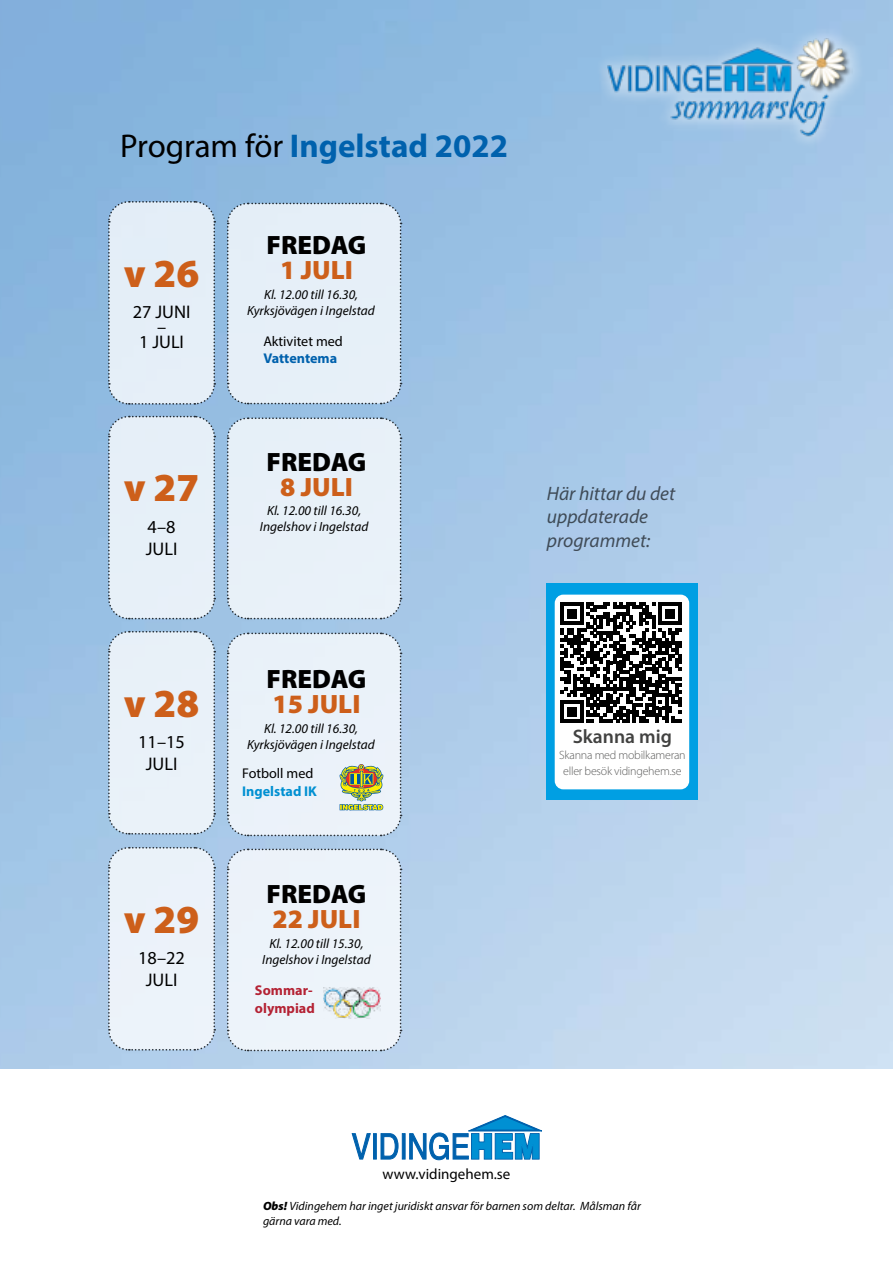
<style>
.page{position:relative;width:893px;height:1263px;background:#fff}
.page>*{position:absolute;margin:0;border:0;box-sizing:border-box;transform-origin:0 0}
.t1{font:900 39.9px "Myriad Pro";color:#cd5f1a}
.t2{font:700 33px "Myriad Pro";color:#0061ad}
.t3{font:900 26.55px "Myriad Pro";color:#000}
.t4{font:900 26.55px "Myriad Pro";color:#cd5f1a}
.t5{font:italic 19.5px/23.4px "Myriad Pro";color:#000}
.t6{font:600 19.5px "Myriad Pro";color:#424241}
.t7{font:18.3px/21.9px "Myriad Pro";color:#000;text-align:center}
.t8{font:15px "Myriad Pro";color:#000}
.t9{font:14.1px "Myriad Pro";color:#000}
.t10{font:700 14.1px/18px "Myriad Pro";color:#b42234}
.t11{font:700 14.1px "Myriad Pro";color:#0090d2}
.t12{font:700 14.1px "Myriad Pro";letter-spacing:-.005em;color:#0061ad}
.t13{font:italic 13.35px/15.9px "Myriad Pro";color:#000;text-align:center}
.t14{font:italic 12px/14.4px "Myriad Pro";color:#000}
.t15{font:300 12px/15.9px "Myriad Pro";letter-spacing:-.02em;color:#5c5c5b;text-align:center}
.s1{font-weight:400;color:#000}
.s2{font-weight:900}
</style>
<div class="page">
<img style="left:0;top:0;width:893px;height:1069px">
<svg style="left:107px;top:200px;width:109px;height:206px;background:#dce8f3"></svg>
<svg style="left:226px;top:202px;width:176px;height:203px;background:#dfeaf5"></svg>
<svg style="left:107px;top:415px;width:109px;height:205px;background:#dfe9f3"></svg>
<svg style="left:107px;top:630px;width:109px;height:205px;background:#e1ebf4"></svg>
<svg style="left:107px;top:846px;width:109px;height:205px;background:#e4edf5"></svg>
<svg style="left:226px;top:416px;width:176px;height:204px;background:#e1ecf5"></svg>
<svg style="left:226px;top:848px;width:176px;height:204px;background:#e7eff7"></svg>
<svg style="left:226px;top:632px;width:176px;height:205px;background:#e2eaef"></svg>
<div style="left:593px;top:23px;width:273px;height:127px;background:#99c1e4"></div>
<img style="left:608px;top:38px;width:244px;height:101px">
<svg style="left:352px;top:1133px;width:18px;height:26px"></svg>
<hr style="left:373px;top:1133px;width:3px;height:26px;background:#0061ad">
<div style="left:402px;top:1133px;width:3px;height:26px;background:#0061ad;border:1px solid #0061ad"></div>
<svg style="left:410px;top:1115px;width:132px;height:45px"></svg>
<svg style="left:381px;top:1133px;width:17px;height:26px"></svg>
<div style="left:546px;top:583px;width:151px;height:217px;background:#009fe3"></div>
<div style="left:555px;top:595px;width:134px;height:194px;background:#fff;border-radius:9px"></div>
<svg style="left:561px;top:602px;width:120px;height:121px"></svg>
<img style="left:323px;top:987px;width:58px;height:32px">
<h2 class="t2" style="left:120px;top:124px;width:389px"><span class="s1">Program för</span> Ingelstad 2022</h2>
<h1 class="t1" style="left:124px;top:246px;width:77px">v 26</h1>
<h3 class="t7" style="left:133px;top:304px;width:59px;line-height:15px">27 JUNI –<br>1 JULI</h3>
<h1 class="t1" style="left:124px;top:461px;width:77px">v 27</h1>
<h3 class="t7" style="left:146px;top:515px;width:33px;text-align:left">4–8<br>JULI</h3>
<h3 class="t3" style="left:267px;top:227px;width:101px">FREDAG</h3>
<h3 class="t4" style="left:280px;top:252px;width:74px">1 JULI</h3>
<p class="t13" style="left:247px;top:286px;width:129px">Kl. 12.00 till 16.30,<br>Kyrksjövägen i Ingelstad</p>
<p class="t9" style="left:263px;top:333px;width:81px">Aktivitet med</p>
<p class="t12" style="left:263px;top:349px;width:75px">Vattentema</p>
<h3 class="t3" style="left:267px;top:444px;width:101px">FREDAG</h3>
<h3 class="t4" style="left:280px;top:469px;width:74px">8 JULI</h3>
<p class="t13" style="left:260px;top:502px;width:110px">Kl. 12.00 till 16.30,<br>Ingelshov i Ingelstad</p>
<h1 class="t1" style="left:124px;top:676px;width:77px">v 28</h1>
<h3 class="t7" style="left:138px;top:730px;width:48px">11–15<br>JULI</h3>
<h1 class="t1" style="left:124px;top:892px;width:77px">v 29</h1>
<h3 class="t7" style="left:138px;top:946px;width:48px">18–22<br>JULI</h3>
<h3 class="t3" style="left:267px;top:661px;width:101px">FREDAG</h3>
<h3 class="t4" style="left:273px;top:686px;width:89px">15 JULI</h3>
<p class="t13" style="left:247px;top:720px;width:129px">Kl. 12.00 till 16.30,<br>Kyrksjövägen i Ingelstad</p>
<p class="t9" style="left:242px;top:765px;width:73px">Fotboll med</p>
<p class="t11" style="left:242px;top:782px;width:76px">Ingelstad IK</p>
<h3 class="t3" style="left:267px;top:876px;width:101px">FREDAG</h3>
<h3 class="t4" style="left:273px;top:901px;width:89px">22 JULI</h3>
<p class="t13" style="left:262px;top:936px;width:110px">Kl. 12.00 till 15.30,<br>Ingelshov i Ingelstad</p>
<p class="t10" style="left:255px;top:981px;width:61px">Sommar&shy;olympiad</p>
<h3 class="t5" style="left:547px;top:481px;width:130px">Här hittar du det uppdaterade programmet:</h3>
<h3 class="t6" style="left:573px;top:724px;width:101px">Skanna mig</h3>
<p class="t15" style="left:559px;top:747px;width:128px">Skanna med mobilkameran eller besök vidingehem.se</p>
<p class="t8" style="left:383px;top:1165px;width:129px">www.vidingehem.se</p>
<p class="t14" style="left:263px;top:1199px;width:379px"><span class="s2">Obs!</span> Vidingehem har inget juridiskt ansvar för barnen som deltar. Målsman får gärna vara med.</p>
</div>
